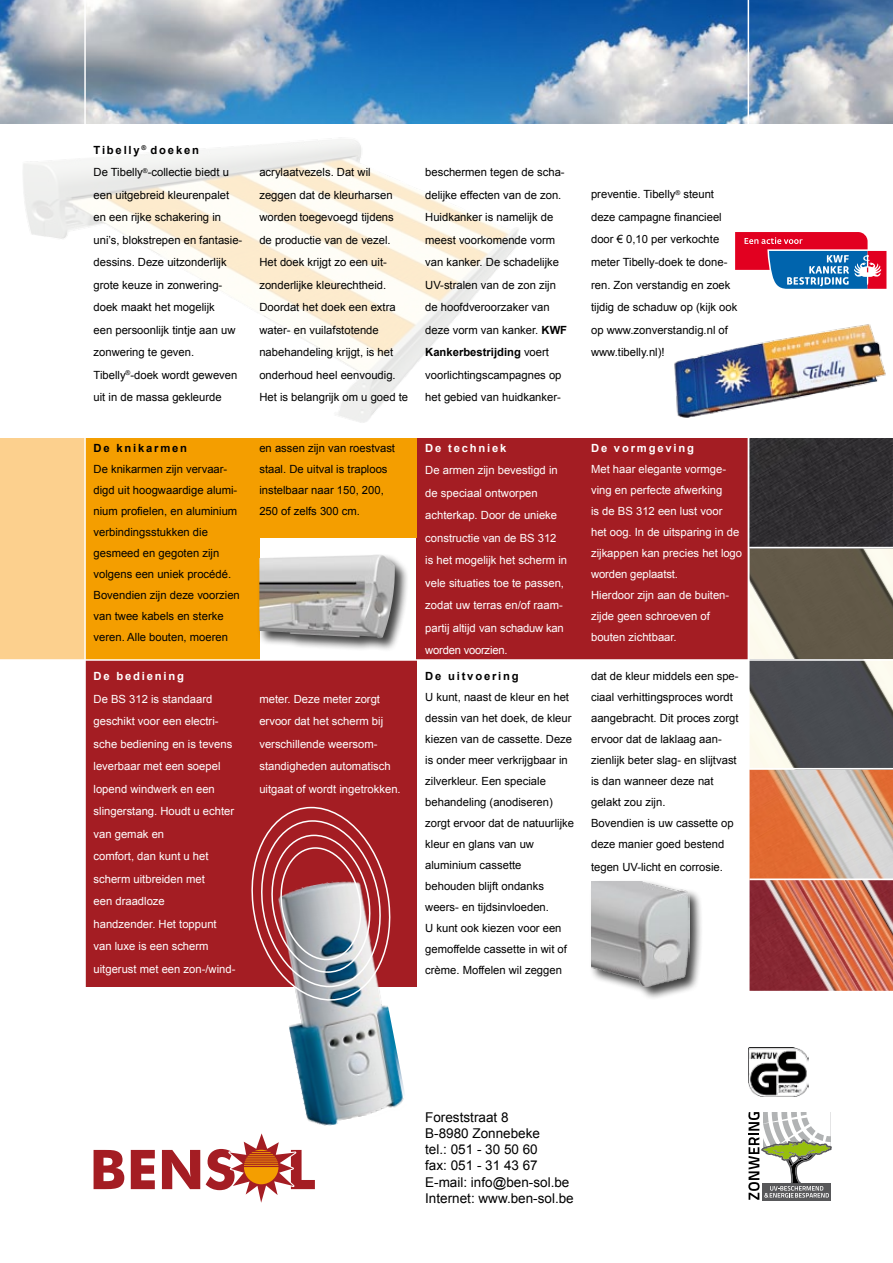
<style>
.page{position:relative;width:893px;height:1263px;background:#fff}
.page>*{position:absolute;margin:0;border:0;box-sizing:border-box;transform-origin:0 0}
.t1{font:13.5px/16.2px "Arial";color:#000}
.t2{font:11.25px/22.5px "Arial";color:#000}
.t3{font:11.25px/22.5px "Arial";color:#fff}
.t4{font:700 11.25px "Arial";letter-spacing:.16em;color:#fff}
.t5{font:700 11.25px "Arial";letter-spacing:.16em;color:#000}
.s1{font-weight:700}
</style>
<div class="page">
<img style="left:749px;top:438px;width:144px;height:553px">
<div style="left:0;top:438px;width:85px;height:221px;background:#fcd08e"></div>
<div style="left:85px;top:438px;width:174px;height:226px;background:#f49e00"></div>
<div style="left:417px;top:438px;width:332px;height:221px;background:#a41d23"></div>
<div style="left:85px;top:660px;width:332px;height:326px;background:#a41d23"></div>
<div style="left:251px;top:438px;width:166px;height:100px;background:#f49e00"></div>
<hr style="left:749px;top:547px;width:144px;height:1px;background:#fff">
<hr style="left:749px;top:768px;width:144px;height:1px;background:#fff">
<hr style="left:749px;top:878px;width:144px;height:2px;background:#fff">
<div style="left:589px;top:879px;width:114px;height:121px;background:#000;opacity:.75"></div>
<img style="left:591px;top:881px;width:99px;height:106px">
<div style="left:257px;top:553px;width:152px;height:99px;background:#000;opacity:.75"></div>
<img style="left:285px;top:554px;width:93px;height:3px">
<hr style="left:0;top:659px;width:893px;height:2px;background:#fff">
<img style="left:748px;top:1047px;width:61px;height:49px">
<img style="left:0;top:0;width:893px;height:123px">
<hr style="left:84px;top:0;width:2px;height:993px;background:#fff">
<img style="left:23px;top:139px;width:496px;height:284px">
<hr style="left:748px;top:0;width:1px;height:994px;background:#fff">
<img style="left:289px;top:986px;width:119px;height:140px">
<svg style="left:247px;top:807px;width:147px;height:194px"></svg>
<svg style="left:748px;top:1112px;width:84px;height:88px"></svg>
<img style="left:674px;top:324px;width:212px;height:94px">
<svg style="left:735px;top:232px;width:152px;height:57px"></svg>
<svg style="left:94px;top:1133px;width:221px;height:70px"></svg>
<p class="t2" style="left:94px;top:139px;width:150px"><span class="s1">Tibelly</span> <sup>®</sup> <span class="s1">doeken<br></span>De Tibelly<sup>®</sup>-collectie biedt u een uitgebreid kleurenpalet en een rijke schakering in uni’s, blokstrepen en fantasie&shy;dessins. Deze uitzonderlijk grote keuze in zonwering&shy;doek maakt het mogelijk<br>een persoonlijk tintje aan uw zonwering te geven.<br>Tibelly<sup>®</sup>-doek wordt geweven uit in de massa gekleurde</p>
<p class="t5" style="left:94px;top:440px;width:95px">De knikarmen</p>
<p class="t2" style="left:94px;top:458px;width:148px;line-height:21px">De knikarmen zijn vervaar&shy;digd uit hoogwaardige alumi&shy;nium profielen, en aluminium verbindingsstukken die gesmeed en gegoten zijn volgens een uniek procédé.<br>Bovendien zijn deze voorzien van twee kabels en sterke veren. Alle bouten, moeren</p>
<p class="t4" style="left:94px;top:669px;width:92px">De bediening</p>
<p class="t3" style="left:94px;top:687px;width:143px">De BS 312 is standaard geschikt voor een electri&shy;sche bediening en is tevens leverbaar met een soepel lopend windwerk en een slingerstang. Houdt u echter van gemak en<br>comfort, dan kunt u het scherm uitbreiden met<br>een draadloze<br>handzender. Het toppunt van luxe is een scherm uitgerust met een zon-/wind-</p>
<p class="t2" style="left:259px;top:161px;width:150px">acrylaatvezels. Dat wil zeggen dat de kleurharsen worden toegevoegd tijdens de productie van de vezel.<br>Het doek krijgt zo een uit&shy;zonderlijke kleurechtheid.<br>Doordat het doek een extra water- en vuilafstotende nabehandeling krijgt, is het onderhoud heel eenvoudig.<br>Het is belangrijk om u goed te</p>
<p class="t2" style="left:259px;top:437px;width:137px;line-height:21px">en assen zijn van roestvast staal. De uitval is traploos instelbaar naar 150, 200,<br>250 of zelfs 300 cm.</p>
<p class="t3" style="left:259px;top:687px;width:143px">meter. Deze meter zorgt ervoor dat het scherm bij verschillende weersom&shy;standigheden automatisch uitgaat of wordt ingetrokken.</p>
<p class="t2" style="left:425px;top:161px;width:143px">beschermen tegen de scha&shy;delijke effecten van de zon.<br>Huidkanker is namelijk de meest voorkomende vorm van kanker. De schadelijke<br>UV-stralen van de zon zijn de hoofdveroorzaker van deze vorm van kanker. <span class="s1">KWF<br>Kankerbestrijding</span> voert voorlichtingscampagnes op het gebied van huidkanker-</p>
<p class="t4" style="left:425px;top:440px;width:83px">De techniek</p>
<p class="t3" style="left:425px;top:459px;width:143px">De armen zijn bevestigd in de speciaal ontworpen achterkap. Door de unieke constructie van de BS 312 is het mogelijk het scherm in vele situaties toe te passen, zodat uw terras en/of raam&shy;partij altijd van schaduw kan worden voorzien.</p>
<p class="t5" style="left:425px;top:669px;width:95px">De uitvoering</p>
<p class="t2" style="left:425px;top:687px;width:150px;line-height:21px">U kunt, naast de kleur en het dessin van het doek, de kleur kiezen van de cassette. Deze is onder meer verkrijgbaar in zilverkleur. Een speciale behandeling (anodiseren) zorgt ervoor dat de natuurlijke kleur en glans van uw aluminium cassette behouden blijft ondanks weers- en tijdsinvloeden.<br>U kunt ook kiezen voor een gemoffelde cassette in wit of crème. Moffelen wil zeggen</p>
<p class="t2" style="left:591px;top:183px;width:148px">preventie. Tibelly<sup>®</sup> steunt deze campagne financieel door € 0,10 per verkochte meter Tibelly-doek te done&shy;ren. Zon verstandig en zoek tijdig de schaduw op (kijk ook op www.zonverstandig.nl of www.tibelly.nl)!</p>
<p class="t4" style="left:591px;top:440px;width:104px">De vormgeving</p>
<p class="t3" style="left:591px;top:458px;width:152px;line-height:21px">Met haar elegante vormge&shy;ving en perfecte afwerking<br>is de BS 312 een lust voor<br>het oog. In de uitsparing in de zijkappen kan precies het logo worden geplaatst.<br>Hierdoor zijn aan de buiten&shy;zijde geen schroeven of bouten zichtbaar.</p>
<p class="t2" style="left:591px;top:666px;width:149px;line-height:21px">dat de kleur middels een spe&shy;ciaal verhittingsproces wordt aangebracht. Dit proces zorgt ervoor dat de laklaag aan&shy;zienlijk beter slag- en slijtvast is dan wanneer deze nat gelakt zou zijn.<br>Bovendien is uw cassette op deze manier goed bestend</p>
<p class="t2" style="left:591px;top:855px;width:133px">tegen UV-licht en corrosie.</p>
<p class="t1" style="left:425px;top:1109px;width:150px">Foreststraat 8<br>B-8980 Zonnebeke<br>tel.: 051 - 30 50 60<br>fax: 051 - 31 43 67<br>E-mail: info@ben-sol.be<br>Internet: www.ben-sol.be</p>
</div>
